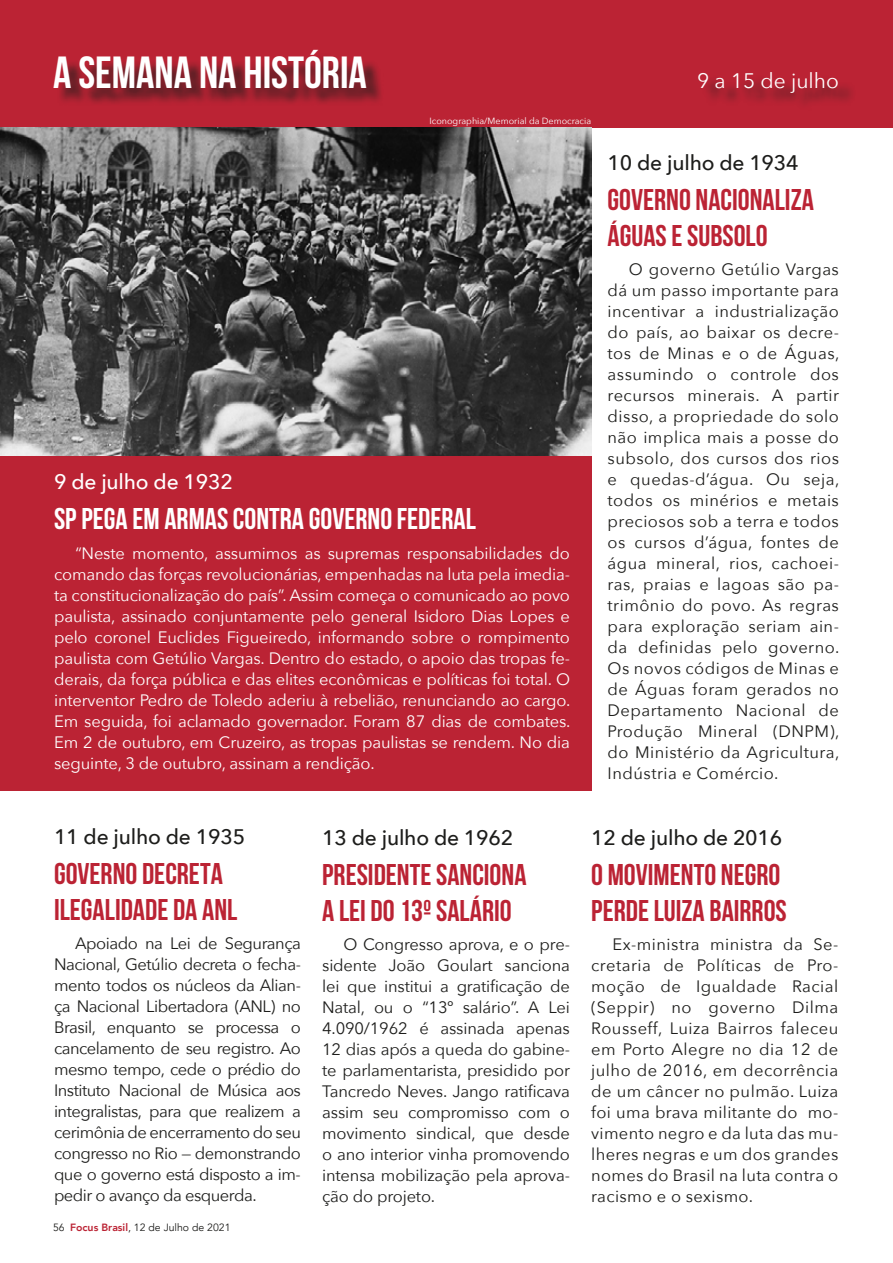
<style>
.page{position:relative;width:893px;height:1263px;background:#fff}
.page>*{position:absolute;margin:0;border:0;box-sizing:border-box;transform-origin:0 0}
.t1{font:700 45px "Bebas Neue";color:#fff}
.t2{font:700 30px/36px "Bebas Neue";color:#bb2334}
.t3{font:700 30px "Bebas Neue";color:#fff}
.t4{font:500 21px "Avenir Next";letter-spacing:-.01em;color:#1d1d1b}
.t5{font:500 21px "Avenir Next";letter-spacing:-.01em;color:#fff}
.t6{font:21px "Avenir Next";color:#fff}
.t7{font:16.5px/21px "Avenir Next";color:#1d1d1b;text-align:justify}
.t8{font:16.5px/21px "Avenir Next";letter-spacing:-.01em;color:#fff;text-align:justify}
.t9{font:10.5px "Avenir";color:#1d1d1b}
.t10{font:9px "Avenir Next";color:#fff}
.s1{font-weight:800;color:#bb2334}
</style>
<div class="page">
<div style="left:0;top:121px;width:591px;height:670px;background:#bb2334"></div>
<div style="left:0;top:0;width:893px;height:128px;background:#bb2334"></div>
<div style="left:57px;top:52px;width:799px;height:59px;background:#1d1d1b;opacity:.75"></div>
<img style="left:0;top:128px;width:591px;height:328px">
<h1 class="t1" style="left:53px;top:48px;width:315px">A SEMANA NA HISTÓRIA</h1>
<p class="t10" style="left:430px;top:113px;width:163px">Iconographia/Memorial da Democracia</p>
<p class="t5" style="left:54px;top:464px;width:180px">9 de julho de 1932</p>
<h2 class="t3" style="left:54px;top:502px;width:423px">SP PEGA EM ARMAS CONTRA GOVERNO FEDERAL</h2>
<p class="t8" style="left:54px;top:542px;width:518px;text-indent:21px">“Neste momento, assumimos as supremas responsabilidades do comando das forças revolucionárias, empenhadas na luta pela imedia&shy;ta constitucionalização do país”. Assim começa o comunicado ao povo paulista, assinado conjuntamente pelo general Isidoro Dias Lopes e pelo coronel Euclides Figueiredo, informando sobre o rompimento paulista com Getúlio Vargas. Dentro do estado, o apoio das tropas fe&shy;derais, da força pública e das elites econômicas e políticas foi total. O interventor Pedro de Toledo aderiu à rebelião, renunciando ao cargo.<br>Em seguida, foi aclamado governador. Foram 87 dias de combates.<br>Em 2 de outubro, em Cruzeiro, as tropas paulistas se rendem. No dia seguinte, 3 de outubro, assinam a rendição.</p>
<p class="t6" style="left:697px;top:63px;width:143px">9 a 15 de julho</p>
<p class="t4" style="left:608px;top:144px;width:193px">10 de julho de 1934</p>
<h2 class="t2" style="left:608px;top:181px;width:208px">GOVERNO NACIONALIZA<br>ÁGUAS E SUBSOLO</h2>
<p class="t7" style="left:608px;top:258px;width:233px;text-indent:21px">O governo Getúlio Vargas dá um passo importante para incentivar a industrialização do país, ao baixar os decre&shy;tos de Minas e o de Águas, assumindo o controle dos recursos minerais. A partir disso, a propriedade do solo não implica mais a posse do subsolo, dos cursos dos rios e quedas-d’água. Ou seja, todos os minérios e metais preciosos sob a terra e todos os cursos d’água, fontes de água mineral, rios, cachoei&shy;ras, praias e lagoas são pa&shy;trimônio do povo. As regras para exploração seriam ain&shy;da definidas pelo governo.<br>Os novos códigos de Minas e de Águas foram gerados no Departamento Nacional de Produção Mineral (DNPM), do Ministério da Agricultura, Indústria e Comércio.</p>
<p class="t4" style="left:54px;top:818px;width:193px">11 de julho de 1935</p>
<h2 class="t2" style="left:54px;top:855px;width:185px">GOVERNO DECRETA<br>ILEGALIDADE DA ANL</h2>
<p class="t7" style="left:54px;top:932px;width:248px;text-indent:21px">Apoiado na Lei de Segurança Nacional, Getúlio decreta o fecha&shy;mento todos os núcleos da Alian&shy;ça Nacional Libertadora (ANL) no Brasil, enquanto se processa o cancelamento de seu registro. Ao mesmo tempo, cede o prédio do Instituto Nacional de Música aos integralistas, para que realizem a cerimônia de encerramento do seu congresso no Rio — demonstrando que o governo está disposto a im&shy;pedir o avanço da esquerda.</p>
<p class="t9" style="left:53px;top:1221px;width:179px">56 <span class="s1">Focus Brasil</span>, 12 de Julho de 2021</p>
<p class="t4" style="left:322px;top:819px;width:193px">13 de julho de 1962</p>
<h2 class="t2" style="left:322px;top:856px;width:206px">PRESIDENTE SANCIONA<br>A LEI DO 13º SALÁRIO</h2>
<p class="t7" style="left:322px;top:933px;width:249px;text-indent:21px">O Congresso aprova, e o pre&shy;sidente João Goulart sanciona lei que institui a gratificação de Natal, ou o “13º salário”. A Lei 4.090/1962 é assinada apenas 12 dias após a queda do gabine&shy;te parlamentarista, presidido por Tancredo Neves. Jango ratificava assim seu compromisso com o movimento sindical, que desde o ano interior vinha promovendo intensa mobilização pela aprova&shy;ção do projeto.</p>
<p class="t4" style="left:591px;top:819px;width:193px">12 de julho de 2016</p>
<h2 class="t2" style="left:591px;top:856px;width:197px">O MOVIMENTO NEGRO<br>PERDE LUIZA BAIRROS</h2>
<p class="t7" style="left:591px;top:933px;width:249px;text-indent:21px">Ex-ministra ministra da Se&shy;cretaria de Políticas de Pro&shy;moção de Igualdade Racial (Seppir) no governo Dilma Rousseff, Luiza Bairros faleceu em Porto Alegre no dia 12 de julho de 2016, em decorrência de um câncer no pulmão. Luiza foi uma brava militante do mo&shy;vimento negro e da luta das mu&shy;lheres negras e um dos grandes nomes do Brasil na luta contra o racismo e o sexismo.</p>
</div>
